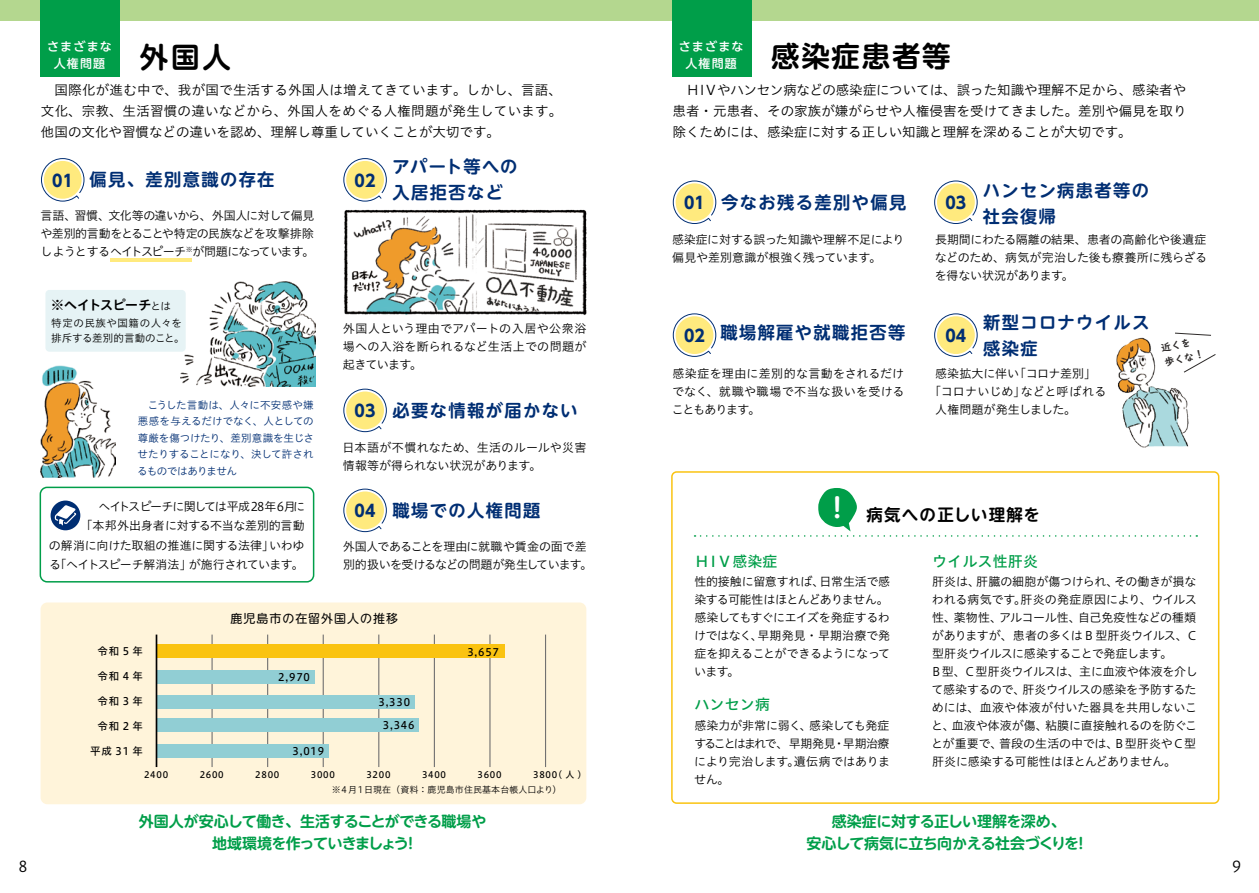
<style>
.page{position:relative;width:1259px;height:893px;background:#fff}
.page>*{position:absolute;margin:0;border:0;box-sizing:border-box;transform-origin:0 0}
.t1{font:700 28.5px "UD Shin M Go Pr 6 De";letter-spacing:.06em;color:#000}
.t2{font:700 26.85px "UD Shin M Go Pr 6 De";color:#fff}
.t3{font:700 17.25px/25.5px "UD Shin M Go Pr 6 De";letter-spacing:.08em;color:#002e73}
.t4{font:700 16.5px "UD Shin Go C Oniz Pr 6";letter-spacing:.01em;color:#002e73}
.t5{font:700 16.5px "UD Shin M Go Pr 6 De";letter-spacing:.075em;color:#000}
.t6{font:700 15px/22.5px "UD Shin M Go Pr 6 De";letter-spacing:-.04em;color:#009e49;text-align:center}
.t7{font:15px "Hiragino UD Sans Std W5";letter-spacing:.01em;color:#009e49}
.t8{font:15px "Hiragino UD Sans Std W3";color:#000}
.t9{font:13.5px/21px "Hiragino UD Sans Std W3";color:#000;text-align:justify}
.t10{font:13.5px "Hiragino UD Sans Std W6";letter-spacing:-.075em;color:#000}
.t11{font:12px/18px "Hiragino UD Sans Std W3";letter-spacing:-.015em;color:#000;text-align:justify}
.t12{font:12px/18px "Hiragino UD Sans Std W3";letter-spacing:.005em;color:#000}
.t13{font:12px/18px "Hiragino UD Sans Std W3";letter-spacing:-.035em;color:#000}
.t14{font:500 12px/16.5px "UD Shin M Go Pr 6";letter-spacing:.1em;color:#fff;text-align:center}
.t15{font:12px "Hiragino UD Sans Std W3";letter-spacing:.02em;color:#000}
.t16{font:12px "UD Shin M Go Pr 6";letter-spacing:.08em;color:#000}
.t17{font:10.5px/16.5px "Hiragino UD Sans Std W3";letter-spacing:-.025em;color:#002e73;text-align:justify}
.t18{font:10.5px "Hiragino UD Sans Std W5";letter-spacing:.08em;color:#000}
.t19{font:10.5px/15px "Hiragino UD Sans Std W3";letter-spacing:.01em;color:#000}
.t20{font:10.05px/14.2px "UD Digi Kyokasho N B";color:#2d2a29}
.t21{font:9px "Hiragino UD Sans Std W5";letter-spacing:.08em;color:#000}
.t22{font:9px "Hiragino UD Sans Std W3";letter-spacing:.01em;color:#000}
.s1{font-family:"Hiragino UD Sans Std W3";font-size:10.5px}
</style>
<div class="page">
<div style="left:41px;top:602px;width:545px;height:202px;background:#fff4da;border-radius:7px"></div>
<div style="left:0;top:0;width:1259px;height:20px;background:#b4d78f"></div>
<div style="left:40px;top:0;width:80px;height:77px;background:#009e49"></div>
<div style="left:51px;top:501px;width:29px;height:29px;background:#002e73;border-radius:50%"></div>
<svg style="left:55px;top:505px;width:21px;height:21px"></svg>
<img style="left:181px;top:282px;width:134px;height:104px">
<div style="left:40px;top:487px;width:274px;height:96px;border:2px solid #009e49;border-radius:7px"></div>
<div style="left:45px;top:290px;width:141px;height:62px;background:#e6f3f5;border-radius:4px"></div>
<hr style="left:110px;top:258px;width:82px;height:4px;background:#ffea7e">
<img style="left:344px;top:209px;width:243px;height:106px">
<img style="left:41px;top:365px;width:75px;height:113px">
<hr style="left:378px;top:635px;width:1px;height:132px;background:#727171">
<hr style="left:323px;top:635px;width:1px;height:132px;background:#727171">
<hr style="left:267px;top:635px;width:1px;height:132px;background:#727171">
<hr style="left:211px;top:635px;width:2px;height:132px;background:#727171">
<hr style="left:489px;top:635px;width:1px;height:132px;background:#727171">
<hr style="left:434px;top:635px;width:1px;height:132px;background:#727171">
<hr style="left:545px;top:635px;width:1px;height:132px;background:#727171">
<div style="left:156px;top:645px;width:349px;height:13px;background:#fac311"></div>
<div style="left:156px;top:745px;width:173px;height:13px;background:#91ced4"></div>
<div style="left:156px;top:719px;width:263px;height:13px;background:#91ced4"></div>
<div style="left:156px;top:670px;width:159px;height:13px;background:#91ced4"></div>
<div style="left:156px;top:695px;width:259px;height:13px;background:#91ced4"></div>
<hr style="left:156px;top:635px;width:1px;height:132px;background:#000">
<svg style="left:41px;top:158px;width:44px;height:44px"></svg>
<div style="left:44px;top:161px;width:38px;height:38px;background:#ffea7e;border-radius:50%"></div>
<svg style="left:343px;top:158px;width:44px;height:44px"></svg>
<div style="left:346px;top:161px;width:38px;height:38px;background:#ffea7e;border-radius:50%"></div>
<svg style="left:343px;top:388px;width:44px;height:44px"></svg>
<div style="left:346px;top:391px;width:38px;height:38px;background:#ffea7e;border-radius:50%"></div>
<svg style="left:343px;top:488px;width:44px;height:44px"></svg>
<div style="left:346px;top:491px;width:38px;height:38px;background:#ffea7e;border-radius:50%"></div>
<div style="left:672px;top:0;width:79px;height:77px;background:#009e49"></div>
<div style="left:671px;top:471px;width:548px;height:333px;border:2px solid #fac311;border-radius:5px"></div>
<img style="left:1116px;top:337px;width:73px;height:111px">
<svg style="left:1175px;top:332px;width:36px;height:4px"></svg>
<svg style="left:1183px;top:353px;width:33px;height:20px"></svg>
<svg style="left:694px;top:488px;width:503px;height:49px"></svg>
<svg style="left:672px;top:180px;width:44px;height:44px"></svg>
<div style="left:675px;top:183px;width:38px;height:38px;background:#ffea7e;border-radius:50%"></div>
<svg style="left:672px;top:313px;width:44px;height:44px"></svg>
<div style="left:675px;top:316px;width:38px;height:38px;background:#ffea7e;border-radius:50%"></div>
<svg style="left:934px;top:180px;width:44px;height:44px"></svg>
<div style="left:937px;top:183px;width:37px;height:38px;background:#ffea7e;border-radius:50%"></div>
<svg style="left:934px;top:313px;width:44px;height:44px"></svg>
<div style="left:937px;top:316px;width:37px;height:38px;background:#ffea7e;border-radius:50%"></div>
<p class="t14" style="left:47px;top:37px;width:66px">さまざまな人権問題</p>
<h1 class="t1" style="left:140px;top:33px;width:93px">外国人</h1>
<p class="t9" style="left:41px;top:79px;width:523px">　国際化が進む中で、我が国で生活する外国人は増えてきています。しかし、言語、文化、宗教、生活習慣の違いなどから、外国人をめぐる人権問題が発生しています。他国の文化や習慣などの違いを認め、理解し尊重していくことが大切です。</p>
<h3 class="t3" style="left:90px;top:166px;width:186px">偏見、差別意識の存在</h3>
<h3 class="t4" style="left:52px;top:167px;width:22px">01</h3>
<h3 class="t4" style="left:354px;top:167px;width:22px">02</h3>
<p class="t11" style="left:41px;top:206px;width:275px">言語、習慣、文化等の違いから、外国人に対して偏見や差別的言動をとることや特定の民族などを攻撃排除しようとするヘイトスピーチ<sup>※</sup>が問題になっています。</p>
<p class="t10" style="left:51px;top:294px;width:121px">※ヘイトスピーチ<span class="s1">とは</span></p>
<h3 class="t3" style="left:392px;top:153px;width:126px">アパート等への入居拒否など</h3>
<p class="t19" style="left:51px;top:315px;width:135px">特定の民族や国籍の人々を排斥する差別的言動のこと。</p>
<p class="t17" style="left:137px;top:396px;width:178px">　こうした言動は、人々に不安感や嫌悪感を与えるだけでなく、人としての尊厳を傷つけたり、差別意識を生じさせたりすることになり、決して許されるものではありません</p>
<p class="t11" style="left:49px;top:496px;width:258px;line-height:19.5px;text-align:right">ヘイトスピーチに関しては平成28年６月に<br>「本邦外出身者に対する不当な差別的言動<br>の解消に向けた取組の推進に関する法律」いわゆる「ヘイトスピーチ解消法」が施行されています。</p>
<p class="t11" style="left:343px;top:319px;width:245px">外国人という理由でアパートの入居や公衆浴場への入浴を断られるなど生活上での問題が起きています。</p>
<h3 class="t4" style="left:354px;top:398px;width:22px">03</h3>
<h3 class="t3" style="left:392px;top:396px;width:186px">必要な情報が届かない</h3>
<p class="t12" style="left:342px;top:437px;width:246px">日本語が不慣れなため、生活のルールや災害情報等が得られない状況があります。</p>
<h3 class="t3" style="left:392px;top:496px;width:149px">職場での人権問題</h3>
<p class="t13" style="left:343px;top:537px;width:251px">外国人であることを理由に就職や賃金の面で差別的扱いを受けるなどの問題が発生しています。</p>
<h3 class="t4" style="left:354px;top:498px;width:22px">04</h3>
<p class="t16" style="left:230px;top:608px;width:169px">鹿児島市の在留外国人の推移</p>
<p class="t18" style="left:97px;top:643px;width:47px">令和5年</p>
<p class="t18" style="left:467px;top:644px;width:33px">3,657</p>
<p class="t18" style="left:97px;top:668px;width:47px">令和4年</p>
<p class="t18" style="left:278px;top:669px;width:33px">2,970</p>
<p class="t18" style="left:97px;top:693px;width:47px">令和3年</p>
<p class="t18" style="left:378px;top:694px;width:33px">3,330</p>
<p class="t18" style="left:97px;top:718px;width:47px">令和2年</p>
<p class="t18" style="left:90px;top:743px;width:54px">平成 31 年</p>
<p class="t18" style="left:292px;top:743px;width:33px">3,019</p>
<p class="t18" style="left:383px;top:717px;width:33px">3,346</p>
<p class="t21" style="left:144px;top:768px;width:26px">2400</p>
<p class="t21" style="left:200px;top:768px;width:26px">2600</p>
<p class="t21" style="left:255px;top:768px;width:26px">2800</p>
<p class="t21" style="left:311px;top:768px;width:26px">3000</p>
<p class="t21" style="left:366px;top:768px;width:26px">3200</p>
<p class="t21" style="left:422px;top:768px;width:26px">3400</p>
<p class="t21" style="left:477px;top:768px;width:26px">3600</p>
<p class="t21" style="left:533px;top:768px;width:50px">3800( 人 )</p>
<p class="t22" style="left:332px;top:782px;width:231px">※４月１日現在（資料：鹿児島市住民基本台帳人口より）</p>
<p class="t6" style="left:139px;top:809px;width:349px">外国人が安心して働き、生活することができる職場や地域環境を作っていきましょう！</p>
<p class="t14" style="left:679px;top:37px;width:66px">さまざまな人権問題</p>
<h1 class="t1" style="left:771px;top:32px;width:181px">感染症患者等</h1>
<p class="t9" style="left:672px;top:79px;width:515px;text-indent:14px">ＨＩＶやハンセン病などの感染症については、誤った知識や理解不足から、感染者や患者・元患者、その家族が嫌がらせや人権侵害を受けてきました。差別や偏見を取り除くためには、感染症に対する正しい知識と理解を深めることが大切です。</p>
<h3 class="t3" style="left:721px;top:188px;width:186px">今なお残る差別や偏見</h3>
<p class="t11" style="left:672px;top:230px;width:234px">感染症に対する誤った知識や理解不足により偏見や差別意識が根強く残っています。</p>
<h3 class="t4" style="left:684px;top:189px;width:22px">01</h3>
<h3 class="t3" style="left:720px;top:319px;width:186px">職場解雇や就職拒否等</h3>
<p class="t11" style="left:672px;top:364px;width:234px">感染症を理由に差別的な言動をされるだけでなく、就職や職場で不当な扱いを受けることもあります。</p>
<h3 class="t4" style="left:684px;top:322px;width:22px">02</h3>
<h3 class="t3" style="left:982px;top:177px;width:168px">ハンセン病患者等の社会復帰</h3>
<p class="t11" style="left:935px;top:230px;width:274px">長期間にわたる隔離の結果、患者の高齢化や後遺症などのため、病気が完治した後も療養所に残らざるを得ない状況があります。</p>
<h3 class="t3" style="left:983px;top:309px;width:168px">新型コロナウイルス感染症</h3>
<p class="t11" style="left:935px;top:364px;width:163px">感染拡大に伴い「コロナ差別」</p>
<p class="t15" style="left:929px;top:382px;width:179px">「コロナいじめ」などと呼ばれる</p>
<p class="t12" style="left:935px;top:400px;width:143px">人権問題が発生しました。</p>
<h3 class="t4" style="left:945px;top:189px;width:22px">03</h3>
<h3 class="t4" style="left:945px;top:322px;width:22px">04</h3>
<p class="t20" style="left:1159px;top:342px;width:42px;rotate:-13deg">近くを歩くな！</p>
<p class="t7" style="left:694px;top:550px;width:85px">ＨＩＶ感染症</p>
<h2 class="t2" style="left:823px;top:485px;width:28px">！</h2>
<h3 class="t5" style="left:866px;top:501px;width:175px">病気への正しい理解を</h3>
<p class="t7" style="left:932px;top:550px;width:107px">ウイルス性肝炎</p>
<p class="t11" style="left:694px;top:571px;width:198px;text-align:left">性的接触に留意すれば、日常生活で感染する可能性はほとんどありません。感染してもすぐにエイズを発症するわけではなく、早期発見・早期治療で発症を抑えることができるようになっています。</p>
<p class="t7" style="left:694px;top:693px;width:77px">ハンセン病</p>
<p class="t11" style="left:694px;top:715px;width:197px">感染力が非常に弱く、感染しても発症することはまれで、早期発見・早期治療により完治します。遺伝病ではありません。</p>
<p class="t11" style="left:931px;top:571px;width:268px;text-align:left">肝炎は、肝臓の細胞が傷つけられ、その働きが損なわれる病気です。肝炎の発症原因により、ウイルス性、薬物性、アルコール性、自己免疫性などの種類がありますが、患者の多くは B 型肝炎ウイルス、C型肝炎ウイルスに感染することで発症します。<br>B 型、C 型肝炎ウイルスは、主に血液や体液を介して感染するので、肝炎ウイルスの感染を予防するためには、血液や体液が付いた器具を共用しないこと、血液や体液が傷、粘膜に直接触れるのを防ぐことが重要で、普段の生活の中では、B 型肝炎やC 型肝炎に感染する可能性はほとんどありません。</p>
<p class="t6" style="left:806px;top:809px;width:283px">感染症に対する正しい理解を深め、<br>安心して病気に立ち向かえる社会づくりを！</p>
<p class="t8" style="left:18px;top:855px;width:11px">8</p>
<p class="t8" style="left:1232px;top:855px;width:11px">9</p>
</div>
